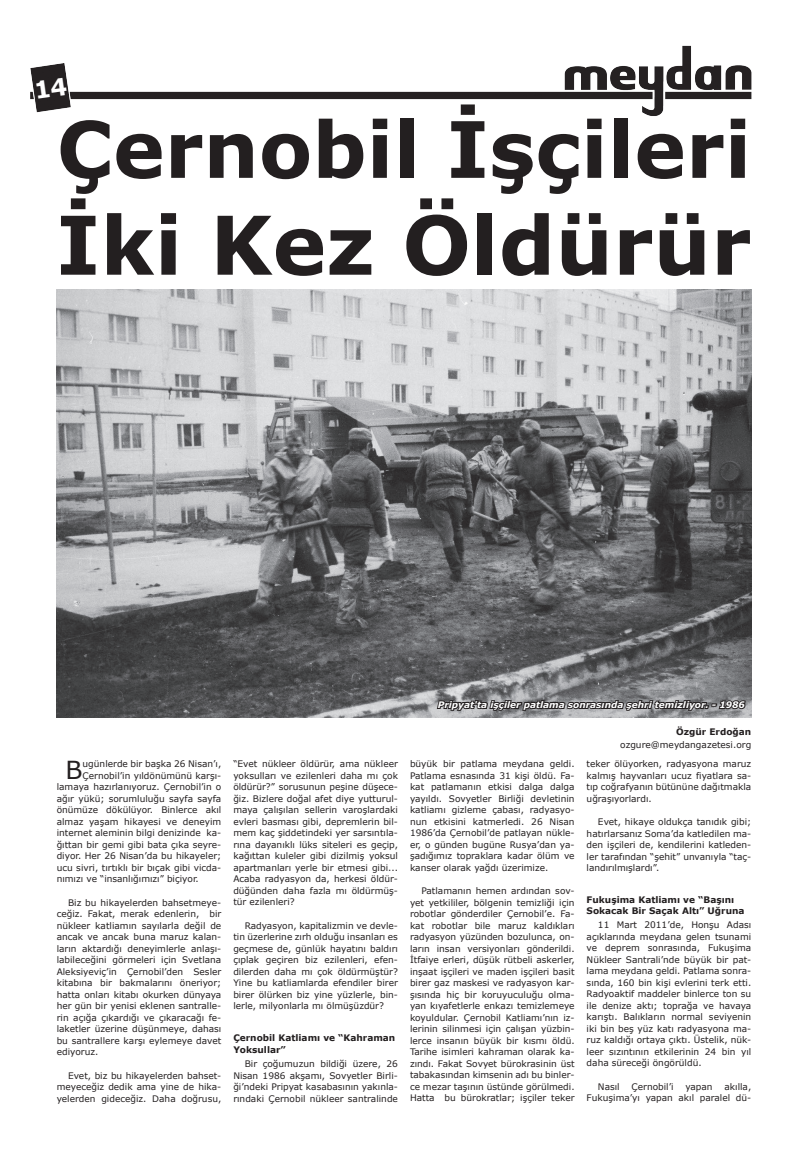
<style>
.page{position:relative;width:808px;height:1163px;background:#fff}
.page>*{position:absolute;margin:0;border:0;box-sizing:border-box;transform-origin:0 0}
.t1{font:700 81px "Verdana";color:#231f20}
.t2{font:700 77.8px "Verdana";color:#231f20}
.t3{font:24.8px "Verdana";color:#231f20}
.t4{font:9px/11.5px "Verdana";color:#231f20;text-align:justify}
.t5{font:700 9px/11.5px "Verdana";color:#231f20}
.t6{font:italic 700 9px "Verdana";color:#fff}
</style>
<div class="page">
<img style="left:30px;top:45px;width:722px;height:71px">
<img style="left:57px;top:290px;width:694px;height:427px">
<svg style="left:435px;top:686px;width:312px;height:26px;background:#717173"></svg>
<svg style="left:36px;top:77px;width:31px;height:21px"></svg>
<h2 class="t2" style="left:57px;top:94px;width:696px">Çernobil İşçileri</h2>
<h1 class="t1" style="left:56px;top:188px;width:697px">İki Kez Öldürür</h1>
<h3 class="t3" style="left:66px;top:752px;width:19px">B</h3>
<p class="t4" style="left:83px;top:757px;width:140px">ugünlerde bir başka 26 Nisan’ı,</p>
<p class="t4" style="left:83px;top:769px;width:140px">Çernobil’in yıldönümünü karşı-</p>
<p class="t4" style="left:57px;top:780px;width:166px">lamaya hazırlanıyoruz. Çernobil’in o</p>
<p class="t4" style="left:57px;top:792px;width:166px">ağır yükü; sorumluluğu sayfa sayfa</p>
<p class="t4" style="left:57px;top:803px;width:166px">önümüze dökülüyor. Binlerce akıl</p>
<p class="t4" style="left:57px;top:815px;width:166px">almaz yaşam hikayesi ve deneyim</p>
<p class="t4" style="left:57px;top:826px;width:166px">internet aleminin bilgi denizinde ka-</p>
<p class="t4" style="left:57px;top:838px;width:166px">ğıttan bir gemi gibi bata çıka seyre-</p>
<p class="t4" style="left:57px;top:849px;width:166px">diyor. Her 26 Nisan’da bu hikayeler;</p>
<p class="t4" style="left:57px;top:861px;width:166px">ucu sivri, tırtıklı bir bıçak gibi vicda-</p>
<p class="t4" style="left:57px;top:872px;width:144px">nımızı ve “insanlığımızı” biçiyor.</p>
<p class="t4" style="left:57px;top:896px;width:166px;text-indent:11px">Biz bu hikayelerden bahsetmeye&shy;ceğiz. Fakat, merak edenlerin, bir nükleer katliamın sayılarla değil de ancak ve ancak buna maruz kalan&shy;ların aktardığı deneyimlerle anlaşı&shy;labileceğini görmeleri için Svetlana Aleksiyeviç’in Çernobil’den Sesler kitabına bir bakmalarını öneriyor; hatta onları kitabı okurken dünyaya her gün bir yenisi eklenen santralle&shy;rin açığa çıkardığı ve çıkaracağı fe&shy;laketler üzerine düşünmeye, dahası bu santrallere karşı eylemeye davet ediyoruz.</p>
<p class="t4" style="left:57px;top:1069px;width:166px;text-indent:11px">Evet, biz bu hikayelerden bahset&shy;meyeceğiz dedik ama yine de hika&shy;yelerden gideceğiz. Daha doğrusu,</p>
<p class="t4" style="left:233px;top:757px;width:166px">“Evet nükleer öldürür, ama nükleer yoksulları ve ezilenleri daha mı çok öldürür?” sorusunun peşine düşece&shy;ğiz. Bizlere doğal afet diye yutturul&shy;maya çalışılan sellerin varoşlardaki evleri basması gibi, depremlerin bil&shy;mem kaç şiddetindeki yer sarsıntıla&shy;rına dayanıklı lüks siteleri es geçip, kağıttan kuleler gibi dizilmiş yoksul apartmanları yerle bir etmesi gibi...<br>Acaba radyasyon da, herkesi öldür&shy;düğünden daha fazla mı öldürmüş&shy;tür ezilenleri?</p>
<p class="t4" style="left:233px;top:919px;width:166px;text-indent:11px">Radyasyon, kapitalizmin ve devle&shy;tin üzerlerine zırh olduğu insanları es geçmese de, günlük hayatını baldırı çıplak geçiren biz ezilenleri, efen&shy;dilerden daha mı çok öldürmüştür?<br>Yine bu katliamlarda efendiler birer birer ölürken biz yine yüzlerle, bin&shy;lerle, milyonlarla mı ölmüşüzdür?</p>
<p class="t5" style="left:233px;top:1031px;width:163px">Çernobil Katliamı ve “Kahraman<br>Yoksullar”</p>
<p class="t4" style="left:233px;top:1057px;width:166px;text-indent:11px">Bir çoğumuzun bildiği üzere, 26<br>Nisan 1986 akşamı, Sovyetler Birli&shy;ği’ndeki Pripyat kasabasının yakınla&shy;rındaki Çernobil nükleer santralinde</p>
<p class="t6" style="left:438px;top:698px;width:309px">Pripyat'ta işçiler patlama sonrasında şehri temizliyor. - 1986</p>
<p class="t5" style="left:676px;top:725px;width:77px">Özgür Erdoğan</p>
<p class="t4" style="left:620px;top:738px;width:133px">ozgure@meydangazetesi.org</p>
<p class="t4" style="left:410px;top:757px;width:166px">büyük bir patlama meydana geldi.<br>Patlama esnasında 31 kişi öldü. Fa&shy;kat patlamanın etkisi dalga dalga yayıldı. Sovyetler Birliği devletinin katliamı gizleme çabası, radyasyo&shy;nun etkisini katmerledi. 26 Nisan 1986’da Çernobil’de patlayan nükle&shy;er, o günden bugüne Rusya’dan ya&shy;şadığımız topraklara kadar ölüm ve kanser olarak yağdı üzerimize.</p>
<p class="t4" style="left:410px;top:884px;width:166px;text-indent:11px">Patlamanın hemen ardından sov&shy;yet yetkililer, bölgenin temizliği için robotlar gönderdiler Çernobil’e. Fa&shy;kat robotlar bile maruz kaldıkları radyasyon yüzünden bozulunca, on&shy;ların insan versiyonları gönderildi.<br>İtfaiye erleri, düşük rütbeli askerler, inşaat işçileri ve maden işçileri basit birer gaz maskesi ve radyasyon kar&shy;şısında hiç bir koruyuculuğu olma&shy;yan kıyafetlerle enkazı temizlemeye koyuldular. Çernobil Katliamı’nın iz&shy;lerinin silinmesi için çalışan yüzbin&shy;lerce insanın büyük bir kısmı öldü.<br>Tarihe isimleri kahraman olarak ka&shy;zındı. Fakat Sovyet bürokrasinin üst tabakasından kimsenin adı bu binler&shy;ce mezar taşının üstünde görülmedi.<br>Hatta bu bürokratlar; işçiler teker</p>
<p class="t4" style="left:587px;top:757px;width:166px">teker ölüyorken, radyasyona maruz kalmış hayvanları ucuz fiyatlara sa&shy;tıp coğrafyanın bütününe dağıtmakla uğraşıyorlardı.</p>
<p class="t4" style="left:587px;top:815px;width:166px;text-indent:11px">Evet, hikaye oldukça tanıdık gibi; hatırlarsanız Soma’da katledilen ma&shy;den işçileri de, kendilerini katleden&shy;ler tarafından “şehit” unvanıyla “taç&shy;landırılmışlardı”.</p>
<p class="t5" style="left:587px;top:894px;width:159px;line-height:10.8px">Fukuşima Katliamı ve “Başını<br>Sokacak Bir Saçak Altı” Uğruna</p>
<p class="t4" style="left:587px;top:919px;width:166px;text-indent:11px">11 Mart 2011’de, Honşu Adası açıklarında meydana gelen tsunami ve deprem sonrasında, Fukuşima Nükleer Santrali’nde büyük bir pat&shy;lama meydana geldi. Patlama sonra&shy;sında, 160 bin kişi evlerini terk etti.<br>Radyoaktif maddeler binlerce ton su ile denize aktı; toprağa ve havaya karıştı. Balıkların normal seviyenin iki bin beş yüz katı radyasyona ma&shy;ruz kaldığı ortaya çıktı. Üstelik, nük&shy;leer sızıntının etkilerinin 24 bin yıl daha süreceği öngörüldü.</p>
<p class="t4" style="left:598px;top:1080px;width:23px">Nasıl</p>
<p class="t4" style="left:631px;top:1080px;width:44px">Çernobil’i</p>
<p class="t4" style="left:685px;top:1080px;width:29px">yapan</p>
<p class="t4" style="left:587px;top:1080px;width:166px;text-align:right">akılla,<br>Fukuşima’yı yapan akıl paralel dü-</p>
</div>
